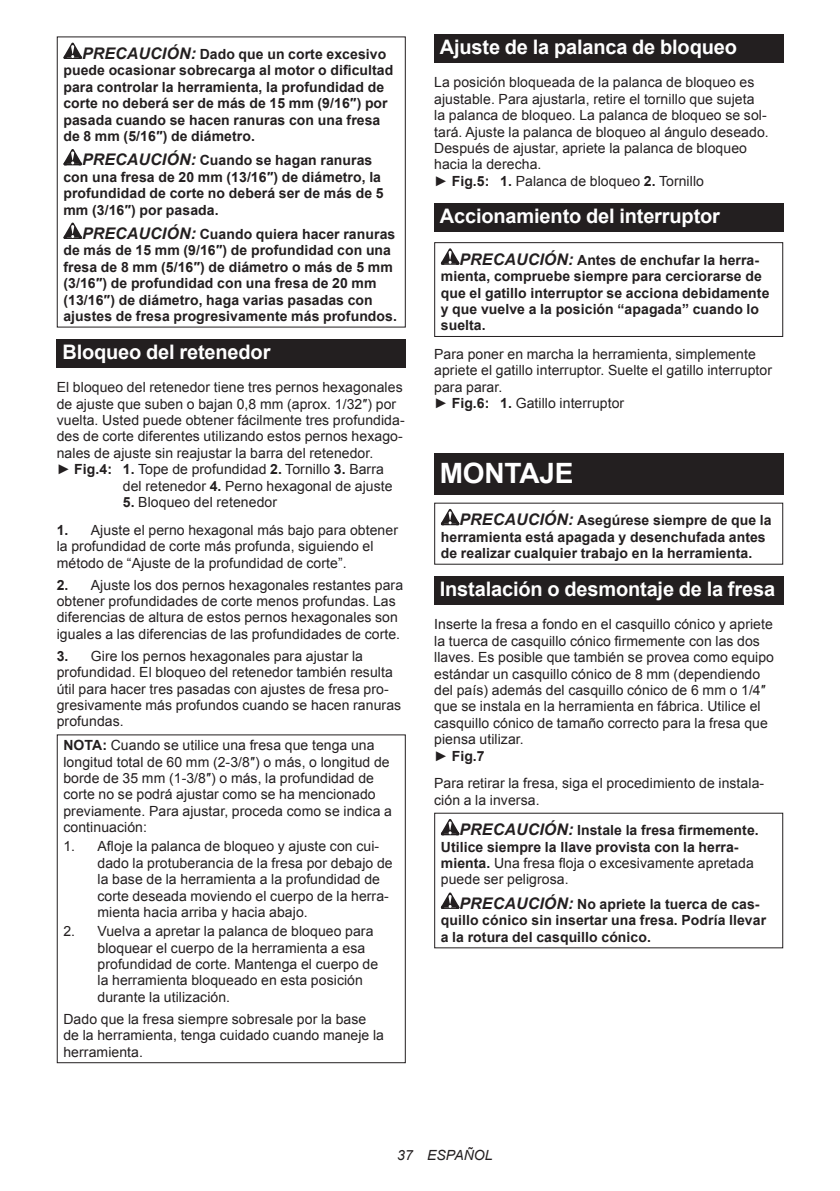
<style>
.page{position:relative;width:840px;height:1191px;background:#fff}
.page>*{position:absolute;margin:0;border:0;box-sizing:border-box;transform-origin:0 0}
.t1{font:700 28px "Arial";letter-spacing:-.01em;color:#fff}
.t2{font:700 20px "Arial";letter-spacing:-.01em;color:#fff}
.t3{font:14px/16.4px "Arial";letter-spacing:.005em;color:#231f20}
.t4{font:700 14px/16.4px "Arial";letter-spacing:.005em;color:#231f20}
.t5{font:italic 14px "Arial";letter-spacing:.005em;color:#231f20}
.s1{font-style:italic;font-size:16px}
.s2{font-weight:700}
.s3{font-weight:400}
</style>
<div class="page">
<svg style="left:63px;top:43px;width:19px;height:16px"></svg>
<svg style="left:63px;top:149px;width:19px;height:16px"></svg>
<svg style="left:63px;top:223px;width:19px;height:16px"></svg>
<div style="left:57px;top:339px;width:348px;height:28px;background:#231f20"></div>
<div style="left:57px;top:734px;width:348px;height:329px;border:1px solid #231f20"></div>
<div style="left:434px;top:34px;width:348px;height:29px;background:#231f20"></div>
<div style="left:434px;top:203px;width:348px;height:28px;background:#231f20"></div>
<svg style="left:440px;top:248px;width:19px;height:17px"></svg>
<div style="left:434px;top:242px;width:348px;height:95px;border:1px solid #231f20"></div>
<div style="left:434px;top:453px;width:348px;height:41px;background:#231f20"></div>
<svg style="left:440px;top:509px;width:19px;height:16px"></svg>
<div style="left:434px;top:576px;width:348px;height:28px;background:#231f20"></div>
<svg style="left:440px;top:819px;width:19px;height:16px"></svg>
<svg style="left:440px;top:892px;width:19px;height:17px"></svg>
<p class="t4" style="left:63px;top:46px;width:331px;text-indent:19px"><span class="s1">PRECAUCIÓN:</span> Dado que un corte excesivo puede ocasionar sobrecarga al motor o dificultad para controlar la herramienta, la profundidad de corte no deberá ser de más de 15 mm (9/16″) por pasada cuando se hacen ranuras con una fresa de 8 mm (5/16″) de diámetro.</p>
<p class="t4" style="left:63px;top:153px;width:321px;text-indent:19px"><span class="s1">PRECAUCIÓN:</span> Cuando se hagan ranuras con una fresa de 20 mm (13/16″) de diámetro, la profundidad de corte no deberá ser de más de 5 mm (3/16″) por pasada.</p>
<p class="t4" style="left:63px;top:226px;width:335px;text-indent:19px"><span class="s1">PRECAUCIÓN:</span> Cuando quiera hacer ranuras de más de 15 mm (9/16″) de profundidad con una fresa de 8 mm (5/16″) de diámetro o más de 5 mm (3/16″) de profundidad con una fresa de 20 mm (13/16″) de diámetro, haga varias pasadas con ajustes de fresa progresivamente más profundos.</p>
<h2 class="t2" style="left:62px;top:338px;width:209px">Bloqueo del retenedor</h2>
<p class="t3" style="left:57px;top:379px;width:347px">El bloqueo del retenedor tiene tres pernos hexagonales</p>
<p class="t3" style="left:57px;top:396px;width:341px">de ajuste que suben o bajan 0,8 mm (aprox. 1/32″) por</p>
<p class="t3" style="left:57px;top:412px;width:349px">vuelta. Usted puede obtener fácilmente tres profundida-</p>
<p class="t3" style="left:57px;top:428px;width:347px">des de corte diferentes utilizando estos pernos hexago-</p>
<p class="t3" style="left:57px;top:445px;width:318px">nales de ajuste sin reajustar la barra del retenedor.</p>
<p class="t3" style="left:57px;top:461px;width:328px">► <span class="s2">Fig.4: 1.</span> Tope de profundidad <span class="s2">2.</span> Tornillo <span class="s2">3.</span> Barra</p>
<p class="t3" style="left:123px;top:477px;width:271px">del retenedor <span class="s2">4.</span> Perno hexagonal de ajuste</p>
<p class="t3" style="left:123px;top:494px;width:156px"><span class="s2">5.</span> Bloqueo del retenedor</p>
<p class="t3" style="left:57px;top:522px;width:342px"><span class="s2">1.</span> Ajuste el perno hexagonal más bajo para obtener la profundidad de corte más profunda, siguiendo el método de “Ajuste de la profundidad de corte”.</p>
<p class="t3" style="left:57px;top:576px;width:348px"><span class="s2">2.</span> Ajuste los dos pernos hexagonales restantes para obtener profundidades de corte menos profundas. Las diferencias de altura de estos pernos hexagonales son iguales a las diferencias de las profundidades de corte.</p>
<p class="t3" style="left:57px;top:648px;width:346px"><span class="s2">3.</span> Gire los pernos hexagonales para ajustar la profundidad. El bloqueo del retenedor también resulta útil para hacer tres pasadas con ajustes de fresa pro&shy;gresivamente más profundos cuando se hacen ranuras profundas.</p>
<p class="t3" style="left:63px;top:737px;width:330px"><span class="s2">NOTA:</span> Cuando se utilice una fresa que tenga una longitud total de 60 mm (2-3/8″) o más, o longitud de borde de 35 mm (1-3/8″) o más, la profundidad de corte no se podrá ajustar como se ha mencionado previamente. Para ajustar, proceda como se indica a continuación:</p>
<p class="t3" style="left:97px;top:838px;width:296px;text-indent:-34px">1. Afloje la palanca de bloqueo y ajuste con cui&shy;dado la protuberancia de la fresa por debajo de la base de la herramienta a la profundidad de corte deseada moviendo el cuerpo de la herra&shy;mienta hacia arriba y hacia abajo.</p>
<p class="t3" style="left:97px;top:923px;width:282px;text-indent:-34px">2. Vuelva a apretar la palanca de bloqueo para bloquear el cuerpo de la herramienta a esa profundidad de corte. Mantenga el cuerpo de la herramienta bloqueado en esta posición durante la utilización.</p>
<p class="t3" style="left:63px;top:1010px;width:322px">Dado que la fresa siempre sobresale por la base de la herramienta, tenga cuidado cuando maneje la herramienta.</p>
<h2 class="t2" style="left:439px;top:34px;width:298px">Ajuste de la palanca de bloqueo</h2>
<p class="t3" style="left:434px;top:74px;width:336px">La posición bloqueada de la palanca de bloqueo es ajustable. Para ajustarla, retire el tornillo que sujeta la palanca de bloqueo. La palanca de bloqueo se sol&shy;tará. Ajuste la palanca de bloqueo al ángulo deseado.<br>Después de ajustar, apriete la palanca de bloqueo hacia la derecha.<br>► <span class="s2">Fig.5: 1.</span> Palanca de bloqueo <span class="s2">2.</span> Tornillo</p>
<h2 class="t2" style="left:439px;top:202px;width:281px">Accionamiento del interruptor</h2>
<p class="t4" style="left:440px;top:252px;width:330px;text-indent:19px"><span class="s1">PRECAUCIÓN:</span> Antes de enchufar la herra&shy;mienta, compruebe siempre para cerciorarse de que el gatillo interruptor se acciona debidamente y que vuelve a la posición “apagada” cuando lo suelta.</p>
<p class="t3" style="left:434px;top:346px;width:339px">Para poner en marcha la herramienta, simplemente apriete el gatillo interruptor. Suelte el gatillo interruptor para parar.<br>► <span class="s2">Fig.6: 1.</span> Gatillo interruptor</p>
<h1 class="t1" style="left:439px;top:455px;width:135px">MONTAJE</h1>
<p class="t4" style="left:440px;top:512px;width:332px;text-indent:19px"><span class="s1">PRECAUCIÓN:</span> Asegúrese siempre de que la herramienta está apagada y desenchufada antes de realizar cualquier trabajo en la herramienta.</p>
<h2 class="t2" style="left:439px;top:575px;width:336px">Instalación o desmontaje de la fresa</h2>
<p class="t3" style="left:434px;top:616px;width:341px">Inserte la fresa a fondo en el casquillo cónico y apriete la tuerca de casquillo cónico firmemente con las dos llaves. Es posible que también se provea como equipo estándar un casquillo cónico de 8 mm (dependiendo del país) además del casquillo cónico de 6 mm o 1/4″ que se instala en la herramienta en fábrica. Utilice el casquillo cónico de tamaño correcto para la fresa que piensa utilizar.<br>► <span class="s2">Fig.7</span></p>
<p class="t3" style="left:434px;top:775px;width:331px">Para retirar la fresa, siga el procedimiento de instala&shy;ción a la inversa.</p>
<p class="t4" style="left:440px;top:822px;width:319px;text-indent:19px"><span class="s1">PRECAUCIÓN:</span> Instale la fresa firmemente.<br>Utilice siempre la llave provista con la herra&shy;mienta. <span class="s3">Una fresa floja o excesivamente apretada puede ser peligrosa.</span></p>
<p class="t4" style="left:440px;top:896px;width:326px;text-indent:19px"><span class="s1">PRECAUCIÓN:</span> No apriete la tuerca de cas&shy;quillo cónico sin insertar una fresa. Podría llevar a la rotura del casquillo cónico.</p>
<p class="t5" style="left:397px;top:1146px;width:97px">37 ESPAÑOL</p>
</div>
